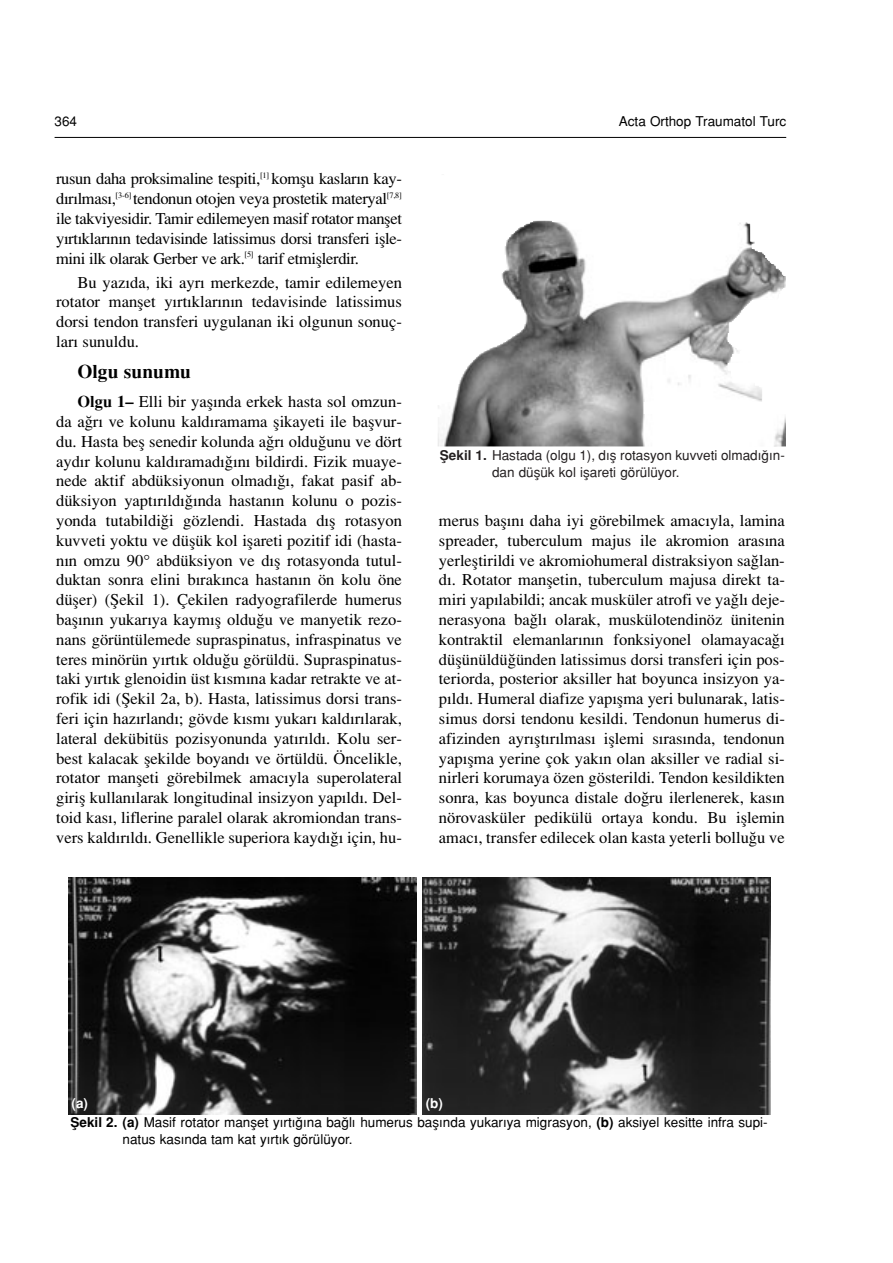
<style>
.page{position:relative;width:893px;height:1263px;background:#fff}
.page>*{position:absolute;margin:0;border:0;box-sizing:border-box;transform-origin:0 0}
.t1{font:19.5px "Times Turk B";color:#000}
.t2{font:16.5px/19.8px "Times Turk";color:#000;text-align:justify}
.t3{font:13.5px/16.6px "Helvetica Turk";color:#000}
.t4{font:13.5px/16.6px "Helvetica Turk";color:#231f20}
.t5{font:13.5px "Helvetica Turk B";color:#fff}
.s1{font-family:"Times Turk B"}
.s2{font-family:"Helvetica Turk B"}
</style>
<div class="page">
<hr style="left:55px;top:137px;width:731px;height:1px;background:#000">
<img style="left:438px;top:220px;width:347px;height:227px">
<img style="left:68px;top:878px;width:348px;height:236px">
<img style="left:422px;top:878px;width:348px;height:236px">
<p class="t3" style="left:55px;top:114px;width:24px">364</p>
<p class="t3" style="left:619px;top:114px;width:169px">Acta Orthop Traumatol Turc</p>
<p class="t2" style="left:56px;top:171px;width:347px">rusun daha proksimaline tespiti,<sup>[1]</sup> komflu kaslar›n kay&shy;d›r›lmas›,<sup>[3-6]</sup> tendonun otojen veya prostetik materyal<sup>[7,8] </sup>ile takviyesidir. Tamir edilemeyen masif rotator manflet y›rt›klar›n›n tedavisinde latissimus dorsi transferi iflle&shy;mini ilk olarak Gerber ve ark.<sup>[5]</sup> tarif etmifllerdir.</p>
<p class="t2" style="left:56px;top:274px;width:347px;text-indent:21px">Bu yaz›da, iki ayr› merkezde, tamir edilemeyen rotator manflet y›rt›klar›n›n tedavisinde latissimus dorsi tendon transferi uygulanan iki olgunun sonuç&shy;lar› sunuldu.</p>
<p class="t1" style="left:77px;top:364px;width:115px">Olgu sunumu</p>
<p class="t2" style="left:56px;top:394px;width:347px;text-indent:21px"><span class="s1">Olgu 1–</span> Elli bir yafl›nda erkek hasta sol omzun&shy;da a¤r› ve kolunu kald›ramama flikayeti ile baflvur&shy;du. Hasta befl senedir kolunda a¤r› oldu¤unu ve dört ayd›r kolunu kald›ramad›¤›n› bildirdi. Fizik muaye&shy;nede aktif abdüksiyonun olmad›¤›, fakat pasif ab&shy;düksiyon yapt›r›ld›¤›nda hastan›n kolunu o pozis&shy;yonda tutabildi¤i gözlendi. Hastada d›fl rotasyon kuvveti yoktu ve düflük kol iflareti pozitif idi (hasta&shy;n›n omzu 90° abdüksiyon ve d›fl rotasyonda tutul&shy;duktan sonra elini b›rak›nca hastan›n ön kolu öne düfler) (fiekil 1). Çekilen radyografilerde humerus bafl›n›n yukar›ya kaym›fl oldu¤u ve manyetik rezo&shy;nans görüntülemede supraspinatus, infraspinatus ve teres minörün y›rt›k oldu¤u görüldü. Supraspinatus&shy;taki y›rt›k glenoidin üst k›sm›na kadar retrakte ve at&shy;rofik idi (fiekil 2a, b). Hasta, latissimus dorsi trans&shy;feri için haz›rland›; gövde k›sm› yukar› kald›r›larak, lateral dekübitüs pozisyonunda yat›r›ld›. Kolu ser&shy;best kalacak flekilde boyand› ve örtüldü. Öncelikle, rotator manfleti görebilmek amac›yla superolateral girifl kullan›larak longitudinal insizyon yap›ld›. Del&shy;toid kas›, liflerine paralel olarak akromiondan trans&shy;vers kald›r›ld›. Genellikle superiora kayd›¤› için, hu-</p>
<p class="t4" style="left:492px;top:448px;width:294px;text-indent:-52px"><span class="s2">fiekil 1.</span> Hastada (olgu 1), d›fl rotasyon kuvveti olmad›¤›n&shy;dan düflük kol iflareti görülüyor.</p>
<p class="t2" style="left:439px;top:513px;width:347px">merus bafl›n› daha iyi görebilmek amac›yla, lamina spreader, tuberculum majus ile akromion aras›na yerlefltirildi ve akromiohumeral distraksiyon sa¤lan&shy;d›. Rotator manfletin, tuberculum majusa direkt ta&shy;miri yap›labildi; ancak musküler atrofi ve ya¤l› deje&shy;nerasyona ba¤l› olarak, muskülotendinöz ünitenin kontraktil elemanlar›n›n fonksiyonel olamayaca¤› düflünüldü¤ünden latissimus dorsi transferi için pos&shy;teriorda, posterior aksiller hat boyunca insizyon ya&shy;p›ld›. Humeral diafize yap›flma yeri bulunarak, latis&shy;simus dorsi tendonu kesildi. Tendonun humerus di&shy;afizinden ayr›flt›r›lmas› ifllemi s›ras›nda, tendonun yap›flma yerine çok yak›n olan aksiller ve radial si&shy;nirleri korumaya özen gösterildi. Tendon kesildikten sonra, kas boyunca distale do¤ru ilerlenerek, kas›n nörovasküler pedikülü ortaya kondu. Bu ifllemin amac›, transfer edilecek olan kasta yeterli bollu¤u ve</p>
<p class="t5" style="left:72px;top:1099px;width:18px">(a)</p>
<p class="t5" style="left:425px;top:1099px;width:19px">(b)</p>
<p class="t3" style="left:123px;top:1115px;width:646px;text-indent:-52px"><span class="s2">fiekil 2. (a)</span> Masif rotator manflet y›rt›¤›na ba¤l› humerus bafl›nda yukar›ya migrasyon, <span class="s2">(b)</span> aksiyel kesitte infra supi&shy;natus kas›nda tam kat y›rt›k görülüyor.</p>
</div>
